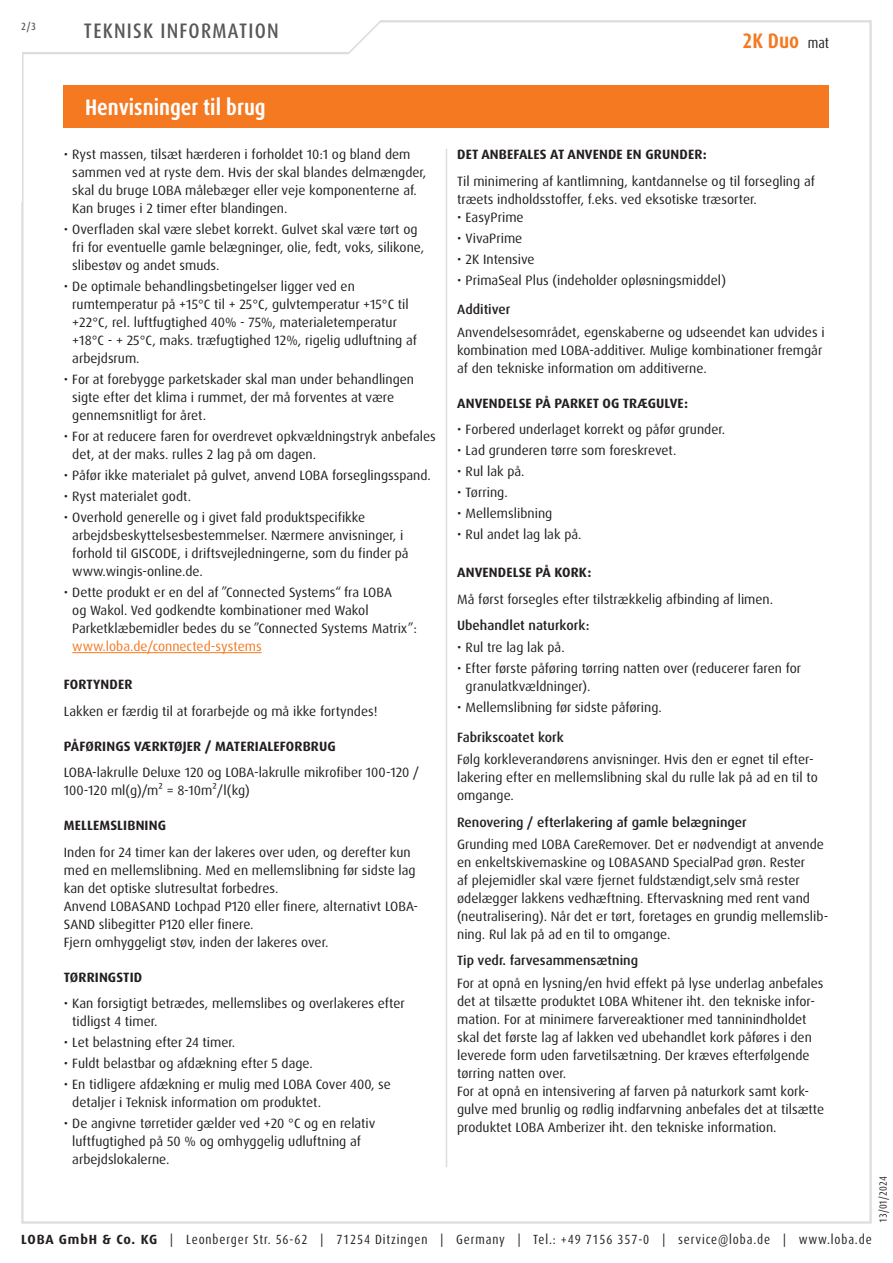
<style>
.page{position:relative;width:893px;height:1263px;background:#fff}
.page>*{position:absolute;margin:0;border:0;box-sizing:border-box;transform-origin:0 0}
.Abschnitt{font:700 condensed 22.5px "Dax Pro";color:#fff}
.t1{font:500 condensed 21px "Dax Pro";letter-spacing:.06em;color:#57585a}
.t2{font:700 condensed 21px "Dax Pro";color:#f47921}
.Text{font:13.5px/18px "Dax Pro";color:#231f20}
.t3{font:700 13.5px "Dax Pro";letter-spacing:.01em;color:#231f20}
.t4{font:500 13.5px "Dax Pro";color:#231f20}
.t5{font:condensed 13.35px "Dax Pro";letter-spacing:.065em;color:#231f20}
.t6{font:condensed 10.5px "Dax Pro";color:#231f20}
.t7{font:500 condensed 10.5px "Dax Pro";color:#57585a}
.s1{color:#f47921}
.s2{font-weight:400;font-size:15px;color:#231f20}
.s3{font-weight:700;font-stretch:normal}
</style>
<div class="page">
<svg style="left:22px;top:20px;width:410px;height:35px"></svg>
<hr style="left:72px;top:652px;width:190px;height:1px;background:#f47921">
<hr style="left:446px;top:149px;width:1px;height:1018px;background:#dcdddf">
<div style="left:64px;top:85px;width:765px;height:43px;background:#f47921"></div>
<p class="t7" style="left:21px;top:19px;width:16px">2/3</p>
<h2 class="t1" style="left:84px;top:17px;width:196px">TEKNISK INFORMATION</h2>
<p class="Abschnitt" style="left:85px;top:93px;width:182px">Henvisninger til brug</p>
<p class="Text" style="left:72px;top:146px;width:355px;text-indent:-9px">• Ryst massen, tilsæt hærderen i forholdet 10:1 og bland dem sammen ved at ryste dem. Hvis der skal blandes delmængder, skal du bruge LOBA målebæger eller veje komponenterne af.<br>Kan bruges i 2 timer efter blandingen.</p>
<p class="Text" style="left:72px;top:221px;width:354px;text-indent:-9px">• Overfladen skal være slebet korrekt. Gulvet skal være tørt og fri for eventuelle gamle belægninger, olie, fedt, voks, silikone, slibestøv og andet smuds.</p>
<p class="Text" style="left:72px;top:278px;width:346px;text-indent:-9px">• De optimale behandlingsbetingelser ligger ved en rumtemperatur på +15°C til + 25°C, gulvtemperatur +15°C til +22°C, rel. luftfugtighed 40% - 75%, materialetemperatur +18°C - + 25°C, maks. træfugtighed 12%, rigelig udluftning af arbejdsrum.</p>
<p class="Text" style="left:72px;top:371px;width:343px;text-indent:-9px">• For at forebygge parketskader skal man under behandlingen sigte efter det klima i rummet, der må forventes at være gennemsnitligt for året.</p>
<p class="Text" style="left:72px;top:428px;width:365px;text-indent:-9px">• For at reducere faren for overdrevet opkvældningstryk anbefales det, at der maks. rulles 2 lag på om dagen.</p>
<p class="Text" style="left:64px;top:467px;width:369px">• Påfør ikke materialet på gulvet, anvend LOBA forseglingsspand.</p>
<p class="Text" style="left:64px;top:488px;width:129px">• Ryst materialet godt.</p>
<p class="Text" style="left:72px;top:509px;width:338px;text-indent:-9px">• Overhold generelle og i givet fald produktspecifikke arbejdsbeskyttelsesbestemmelser. Nærmere anvisninger, i forhold til GISCODE, i driftsvejledningerne, som du finder på www.wingis-online.de.</p>
<p class="Text" style="left:72px;top:584px;width:346px;text-indent:-9px">• Dette produkt er en del af ”Connected Systems“ fra LOBA<br>og Wakol. Ved godkendte kombinationer med Wakol Parketklæbemidler bedes du se ”Connected Systems Matrix”: <span class="s1">www.loba.de/connected-systems</span></p>
<p class="t3" style="left:64px;top:676px;width:70px">FORTYNDER</p>
<p class="Text" style="left:64px;top:702px;width:315px">Lakken er færdig til at forarbejde og må ikke fortyndes!</p>
<p class="t3" style="left:64px;top:737px;width:274px">PÅFØRINGS VÆRKTØJER / MATERIALEFORBRUG</p>
<p class="Text" style="left:64px;top:764px;width:357px">LOBA-lakrulle Deluxe 120 og LOBA-lakrulle mikrofiber 100-120 /<br>100-120 ml(g)/m² = 8-10m²/l(kg)</p>
<p class="t3" style="left:64px;top:817px;width:104px">MELLEMSLIBNING</p>
<p class="Text" style="left:64px;top:843px;width:353px">Inden for 24 timer kan der lakeres over uden, og derefter kun med en mellemslibning. Med en mellemslibning før sidste lag kan det optiske slutresultat forbedres.</p>
<p class="Text" style="left:64px;top:897px;width:356px">Anvend LOBASAND Lochpad P120 eller finere, alternativt LOBA-<br>SAND slibegitter P120 eller finere.</p>
<p class="Text" style="left:64px;top:933px;width:266px">Fjern omhyggeligt støv, inden der lakeres over.</p>
<p class="t3" style="left:64px;top:968px;width:80px">TØRRINGSTID</p>
<p class="Text" style="left:72px;top:995px;width:334px;text-indent:-9px">• Kan forsigtigt betrædes, mellemslibes og overlakeres efter tidligst 4 timer.</p>
<p class="Text" style="left:64px;top:1034px;width:173px">• Let belastning efter 24 timer.</p>
<p class="Text" style="left:64px;top:1055px;width:251px">• Fuldt belastbar og afdækning efter 5 dage.</p>
<p class="Text" style="left:72px;top:1076px;width:320px;text-indent:-9px">• En tidligere afdækning er mulig med LOBA Cover 400, se detaljer i Teknisk information om produktet.</p>
<p class="Text" style="left:72px;top:1115px;width:305px;text-indent:-9px">• De angivne tørretider gælder ved +20 °C og en relativ luftfugtighed på 50 % og omhyggelig udluftning af arbejdslokalerne.</p>
<h2 class="t2" style="left:742px;top:28px;width:88px">2K Duo <span class="s2">mat</span></h2>
<p class="t3" style="left:457px;top:146px;width:251px">DET ANBEFALES AT ANVENDE EN GRUNDER:</p>
<p class="Text" style="left:457px;top:172px;width:359px">Til minimering af kantlimning, kantdannelse og til forsegling af træets indholdsstoffer, f.eks. ved eksotiske træsorter.</p>
<p class="Text" style="left:457px;top:208px;width:68px">• EasyPrime</p>
<p class="Text" style="left:457px;top:229px;width:67px">• VivaPrime</p>
<p class="Text" style="left:457px;top:250px;width:79px">• 2K Intensive</p>
<p class="Text" style="left:457px;top:271px;width:270px">• PrimaSeal Plus (indeholder opløsningsmiddel)</p>
<p class="t4" style="left:457px;top:301px;width:55px">Additiver</p>
<p class="Text" style="left:457px;top:323px;width:369px">Anvendelsesområdet, egenskaberne og udseendet kan udvides i kombination med LOBA-additiver. Mulige kombinationer fremgår af den tekniske information om additiverne.</p>
<p class="t3" style="left:457px;top:394px;width:232px">ANVENDELSE PÅ PARKET OG TRÆGULVE:</p>
<p class="Text" style="left:457px;top:420px;width:269px">• Forbered underlaget korrekt og påfør grunder.</p>
<p class="Text" style="left:457px;top:441px;width:221px">• Lad grunderen tørre som foreskrevet.</p>
<p class="Text" style="left:457px;top:462px;width:69px">• Rul lak på.</p>
<p class="Text" style="left:457px;top:483px;width:52px">• Tørring.</p>
<p class="Text" style="left:457px;top:504px;width:97px">• Mellemslibning</p>
<p class="Text" style="left:457px;top:525px;width:126px">• Rul andet lag lak på.</p>
<p class="t3" style="left:457px;top:564px;width:136px">ANVENDELSE PÅ KORK:</p>
<p class="Text" style="left:457px;top:590px;width:318px">Må først forsegles efter tilstrækkelig afbinding af limen.</p>
<p class="t4" style="left:457px;top:617px;width:134px">Ubehandlet naturkork:</p>
<p class="Text" style="left:457px;top:639px;width:109px">• Rul tre lag lak på.</p>
<p class="Text" style="left:466px;top:660px;width:337px;text-indent:-9px">• Efter første påføring tørring natten over (reducerer faren for granulatkvældninger).</p>
<p class="Text" style="left:457px;top:699px;width:206px">• Mellemslibning før sidste påføring.</p>
<p class="t4" style="left:457px;top:728px;width:108px">Fabrikscoatet kork</p>
<p class="Text" style="left:457px;top:750px;width:362px">Følg korkleverandørens anvisninger. Hvis den er egnet til efter&shy;lakering efter en mellemslibning skal du rulle lak på ad en til to omgange.</p>
<p class="t4" style="left:457px;top:813px;width:291px">Renovering / efterlakering af gamle belægninger</p>
<p class="Text" style="left:457px;top:835px;width:373px">Grunding med LOBA CareRemover. Det er nødvendigt at anvende en enkeltskivemaskine og LOBASAND SpecialPad grøn. Rester<br>af plejemidler skal være fjernet fuldstændigt,selv små rester ødelægger lakkens vedhæftning. Eftervaskning med rent vand (neutralisering). Når det er tørt, foretages en grundig mellemslib&shy;ning. Rul lak på ad en til to omgange.</p>
<p class="t4" style="left:457px;top:952px;width:182px">Tip vedr. farvesammensætning</p>
<p class="Text" style="left:457px;top:974px;width:368px">For at opnå en lysning/en hvid effekt på lyse underlag anbefales det at tilsætte produktet LOBA Whitener iht. den tekniske infor&shy;mation. For at minimere farvereaktioner med tanninindholdet skal det første lag af lakken ved ubehandlet kork påføres i den leverede form uden farvetilsætning. Der kræves efterfølgende tørring natten over.</p>
<p class="Text" style="left:457px;top:1082px;width:369px">For at opnå en intensivering af farven på naturkork samt kork&shy;gulve med brunlig og rødlig indfarvning anbefales det at tilsætte produktet LOBA Amberizer iht. den tekniske information.</p>
<p class="t6" style="left:876px;top:1222px;width:48px;rotate:-90deg">13/01/2024</p>
<p class="t5" style="left:21px;top:1230px;width:852px"><span class="s3">LOBA GmbH &amp; Co. KG</span> | Leonberger Str. 56-62 | 71254 Ditzingen | Germany | Tel.: +49 7156 357-0 | service@loba.de | www.loba.de</p>
</div>
